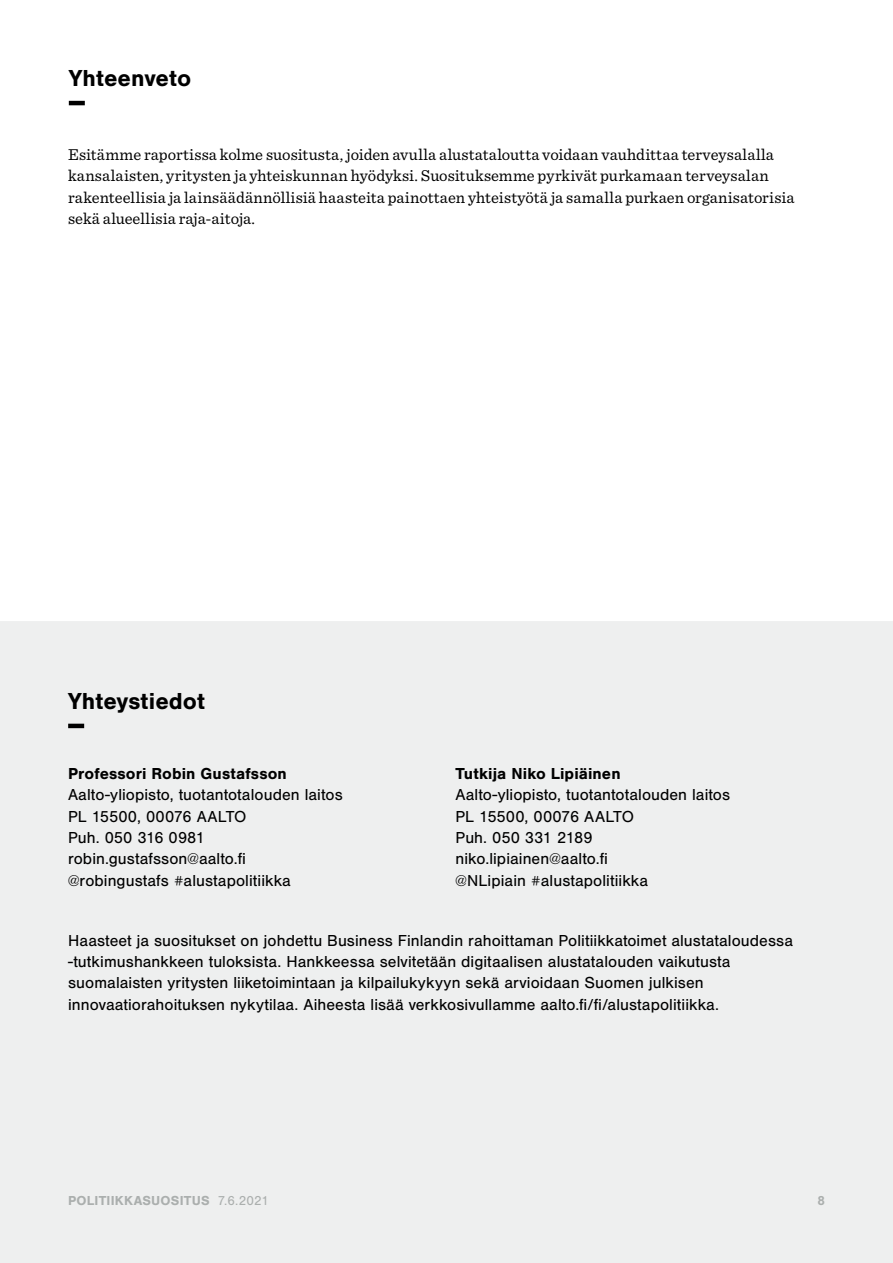
<style>
.page{position:relative;width:893px;height:1263px;background:#fff}
.page>*{position:absolute;margin:0;border:0;box-sizing:border-box;transform-origin:0 0}
.t1{font:700 24px "Nimbus San";color:#000}
.t2{font:16.5px/21.3px "Nimbus San";letter-spacing:.005em;color:#000}
.t3{font:16.5px/21.3px "Sentinel";letter-spacing:.01em;color:#000}
.t4{font:700 16.5px "Nimbus San";letter-spacing:.005em;color:#000}
.t5{font:700 13.5px "Nimbus San";letter-spacing:.015em;color:#abafae}
.s1{font-weight:400}
</style>
<div class="page">
<hr style="left:69px;top:101px;width:16px;height:4px;background:#000">
<div style="left:0;top:621px;width:893px;height:642px;background:#eeefef"></div>
<hr style="left:68px;top:724px;width:16px;height:4px;background:#000">
<h1 class="t1" style="left:69px;top:65px;width:124px">Yhteenveto</h1>
<p class="t3" style="left:68px;top:143px;width:728px">Esitämme raportissa kolme suositusta, joiden avulla alustataloutta voidaan vauhdittaa terveysalalla kansalaisten, yritysten ja yhteiskunnan hyödyksi. Suosituksemme pyrkivät purkamaan terveysalan rakenteellisia ja lainsäädännöllisiä haasteita painottaen yhteistyötä ja samalla purkaen organisatorisia sekä alueellisia raja-aitoja.</p>
<h1 class="t1" style="left:68px;top:687px;width:138px">Yhteystiedot</h1>
<p class="t4" style="left:68px;top:764px;width:220px">Professori Robin Gustafsson</p>
<p class="t2" style="left:68px;top:784px;width:276px">Aalto-yliopisto, tuotantotalouden laitos<br>PL 15500, 00076 AALTO<br>Puh. 050 316 0981 robin.gustafsson@aalto.fi @robingustafs #alustapolitiikka</p>
<p class="t4" style="left:455px;top:764px;width:167px">Tutkija Niko Lipiäinen</p>
<p class="t2" style="left:455px;top:784px;width:276px">Aalto-yliopisto, tuotantotalouden laitos<br>PL 15500, 00076 AALTO<br>Puh. 050 331 2189 niko.lipiainen@aalto.fi<br>@NLipiain #alustapolitiikka</p>
<p class="t2" style="left:68px;top:930px;width:726px">Haasteet ja suositukset on johdettu Business Finlandin rahoittaman Politiikkatoimet alustataloudessa -tutkimushankkeen tuloksista. Hankkeessa selvitetään digitaalisen alustatalouden vaikutusta suomalaisten yritysten liiketoimintaan ja kilpailukykyyn sekä arvioidaan Suomen julkisen innovaatiorahoituksen nykytilaa. Aiheesta lisää verkkosivullamme aalto.fi/fi/alustapolitiikka.</p>
<p class="t5" style="left:68px;top:1193px;width:202px">POLITIIKKASUOSITUS <span class="s1">7.6.2021</span></p>
<p class="t5" style="left:817px;top:1193px;width:9px">8</p>
</div>
